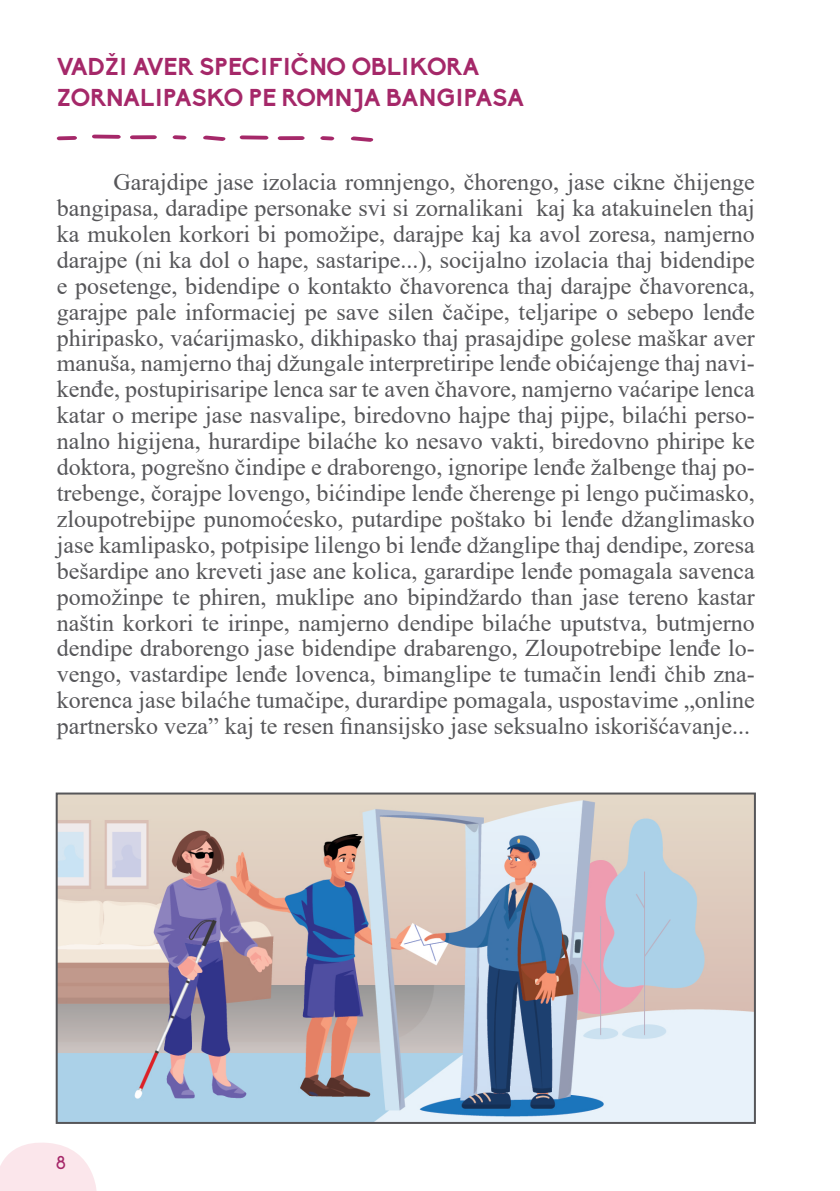
<style>
.page{position:relative;width:840px;height:1191px;background:#fff}
.page>*{position:absolute;margin:0;border:0;box-sizing:border-box;transform-origin:0 0}
.t1{font:24px/25.8px "Times New Roman";color:#565659;text-align:justify}
.t2{font:700 24px/31.6px "Biko";color:#a52869}
.t3{font:18px "Biko";color:#a52869}
</style>
<div class="page">
<svg style="left:0;top:1143px;width:97px;height:48px"></svg>
<svg style="left:203px;top:135px;width:23px;height:6px"></svg>
<svg style="left:172px;top:135px;width:14px;height:5px"></svg>
<svg style="left:130px;top:135px;width:27px;height:4px"></svg>
<svg style="left:92px;top:135px;width:29px;height:4px"></svg>
<svg style="left:56px;top:136px;width:21px;height:4px"></svg>
<svg style="left:351px;top:136px;width:23px;height:6px"></svg>
<svg style="left:320px;top:136px;width:14px;height:4px"></svg>
<svg style="left:277px;top:136px;width:28px;height:4px"></svg>
<svg style="left:239px;top:135px;width:30px;height:5px"></svg>
<img style="left:59px;top:795px;width:693px;height:326px">
<div style="left:56px;top:792px;width:699px;height:332px;border:2px solid #565659"></div>
<p class="t2" style="left:57px;top:51px;width:469px">VADŽI AVER SPECIFIČNO OBLIKORA<br>ZORNALIPASKO PE ROMNJA BANGIPASA</p>
<p class="t1" style="left:57px;top:168px;width:699px;text-indent:57px">Garajdipe jase izolacia romnjengo, čhorengo, jase cikne čhijenge bangipasa, daradipe personake svi si zornalikani kaj ka atakuinelen thaj ka mukolen korkori bi pomožipe, darajpe kaj ka avol zoresa, namjerno darajpe (ni ka dol o hape, sastaripe...), socijalno izolacia thaj bidendipe e posetenge, bidendipe o kontakto čhavorenca thaj darajpe čhavorenca, garajpe pale informaciej pe save silen čačipe, teljaripe o sebepo lenđe phiripasko, vaćarijmasko, dikhipasko thaj prasajdipe golese maškar aver manuša, namjerno thaj džungale interpretiripe lenđe obićajenge thaj navi&shy;kenđe, postupirisaripe lenca sar te aven čhavore, namjerno vaćaripe lenca katar o meripe jase nasvalipe, biredovno hajpe thaj pijpe, bilaćhi perso&shy;nalno higijena, hurardipe bilaćhe ko nesavo vakti, biredovno phiripe ke doktora, pogrešno čindipe e draborengo, ignoripe lenđe žalbenge thaj po&shy;trebenge, čorajpe lovengo, bićindipe lenđe čherenge pi lengo pučimasko, zloupotrebijpe punomoćesko, putardipe poštako bi lenđe džanglimasko jase kamlipasko, potpisipe lilengo bi lenđe džanglipe thaj dendipe, zoresa bešardipe ano kreveti jase ane kolica, garardipe lenđe pomagala savenca pomožinpe te phiren, muklipe ano bipindžardo than jase tereno kastar naštin korkori te irinpe, namjerno dendipe bilaćhe uputstva, butmjerno dendipe draborengo jase bidendipe drabarengo, Zloupotrebipe lenđe lo&shy;vengo, vastardipe lenđe lovenca, bimanglipe te tumačin lenđi čhib zna&shy;korenca jase bilaćhe tumačipe, durardipe pomagala, uspostavime „online partnersko veza” kaj te resen finansijsko jase seksualno iskorišćavanje...</p>
<p class="t3" style="left:56px;top:1153px;width:11px">8</p>
</div>
